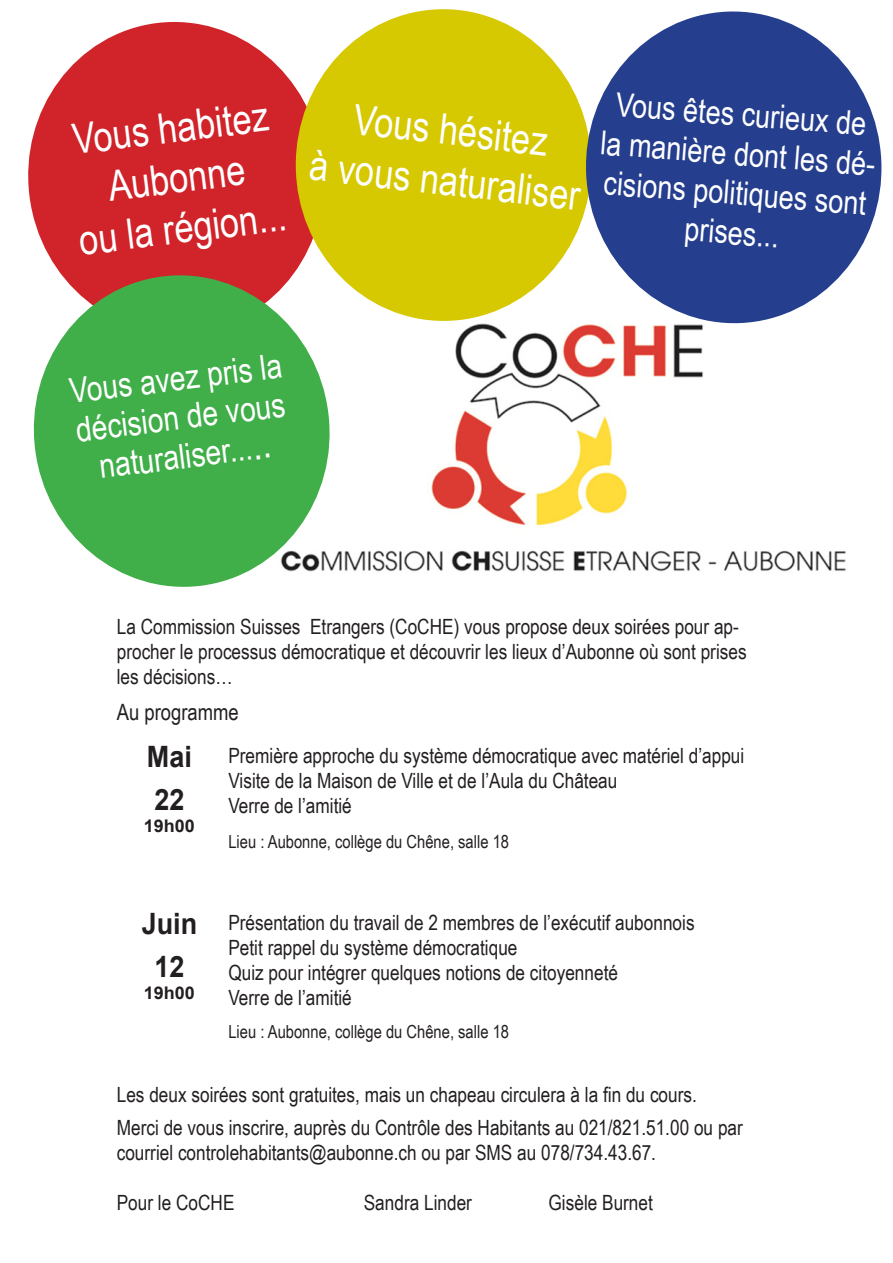
<style>
.page{position:relative;width:893px;height:1263px;background:#fff}
.page>*{position:absolute;margin:0;border:0;box-sizing:border-box;transform-origin:0 0}
.t1{font:42px "Arial Narrow";color:#fff}
.t2{font:34.5px "Arial Narrow";color:#fff}
.t3{font:33px/39.6px "Arial Narrow";color:#fff;text-align:center}
.t4{font:700 29.4px "Arial";color:#231f20;scale:.92 1}
.t5{font:22.5px "Arial Narrow";color:#231f20}
.t6{font:21px/25.2px "Arial Narrow";color:#231f20}
.t7{font:18px "Arial Narrow";color:#231f20}
.t8{font:700 17.4px "Arial";color:#231f20}
.s1{font-size:42px}
</style>
<div class="page">
<img style="left:339px;top:323px;width:507px;height:249px">
<svg style="left:28px;top:22px;width:267px;height:244px;background:#d63d44"></svg>
<svg style="left:295px;top:9px;width:287px;height:312px;fill:#d6c801"></svg>
<svg style="left:582px;top:11px;width:300px;height:316px;fill:#253f8e"></svg>
<svg style="left:33px;top:266px;width:306px;height:321px;fill:#40ae49"></svg>
<p class="t1" style="left:69px;top:109px;width:199px;rotate:-7deg">Vous habitez</p>
<p class="t1" style="left:104px;top:156px;width:139px;rotate:-7deg">Aubonne</p>
<p class="t1" style="left:75px;top:210px;width:210px;rotate:-7deg">ou la région...</p>
<p class="t1" style="left:358px;top:87px;width:197px;rotate:7deg">Vous hésitez</p>
<p class="t1" style="left:314px;top:133px;width:273px;rotate:7deg">à vous naturaliser</p>
<p class="t3" style="left:605px;top:83px;width:284px;rotate:4deg">Vous êtes curieux de<br>la manière dont les dé&shy;cisions politiques sont prises...</p>
<p class="t2" style="left:67px;top:366px;width:215px;rotate:-7deg">Vous avez pris la</p>
<p class="t2" style="left:73px;top:405px;width:212px;rotate:-7deg">décision de vous</p>
<p class="t2" style="left:96px;top:441px;width:175px;rotate:-7deg">naturaliser...<span class="s1">..</span></p>
<p class="t6" style="left:117px;top:613px;width:631px">La Commission Suisses Etrangers (CoCHE) vous propose deux soirées pour ap&shy;procher le processus démocratique et découvrir les lieux d’Aubonne où sont prises les décisions…</p>
<p class="t5" style="left:117px;top:696px;width:124px">Au programme</p>
<p class="t4" style="left:147px;top:737px;width:50px">Mai</p>
<p class="t4" style="left:154px;top:780px;width:34px">22</p>
<p class="t8" style="left:144px;top:814px;width:53px">19h00</p>
<p class="t4" style="left:142px;top:904px;width:62px">Juin</p>
<p class="t4" style="left:154px;top:947px;width:34px">12</p>
<p class="t8" style="left:144px;top:981px;width:53px">19h00</p>
<p class="t6" style="left:228px;top:742px;width:517px">Première approche du système démocratique avec matériel d’appui</p>
<p class="t6" style="left:228px;top:767px;width:391px">Visite de la Maison de Ville et de l’Aula du Château</p>
<p class="t6" style="left:228px;top:792px;width:125px">Verre de l’amitié</p>
<p class="t7" style="left:228px;top:828px;width:282px">Lieu : Aubonne, collège du Chêne, salle 18</p>
<p class="t6" style="left:228px;top:909px;width:468px">Présentation du travail de 2 membres de l’exécutif aubonnois</p>
<p class="t6" style="left:228px;top:934px;width:291px">Petit rappel du système démocratique</p>
<p class="t6" style="left:228px;top:959px;width:391px">Quiz pour intégrer quelques notions de citoyenneté</p>
<p class="t6" style="left:228px;top:984px;width:125px">Verre de l’amitié</p>
<p class="t7" style="left:228px;top:1019px;width:282px">Lieu : Aubonne, collège du Chêne, salle 18</p>
<p class="t6" style="left:117px;top:1081px;width:582px">Les deux soirées sont gratuites, mais un chapeau circulera à la fin du cours.</p>
<p class="t6" style="left:117px;top:1114px;width:628px">Merci de vous inscrire, auprès du Contrôle des Habitants au 021/821.51.00 ou par courriel controlehabitants@aubonne.ch ou par SMS au 078/734.43.67.</p>
<p class="t6" style="left:117px;top:1189px;width:119px">Pour le CoCHE</p>
<p class="t6" style="left:364px;top:1189px;width:110px">Sandra Linder</p>
<p class="t6" style="left:549px;top:1189px;width:106px">Gisèle Burnet</p>
</div>
